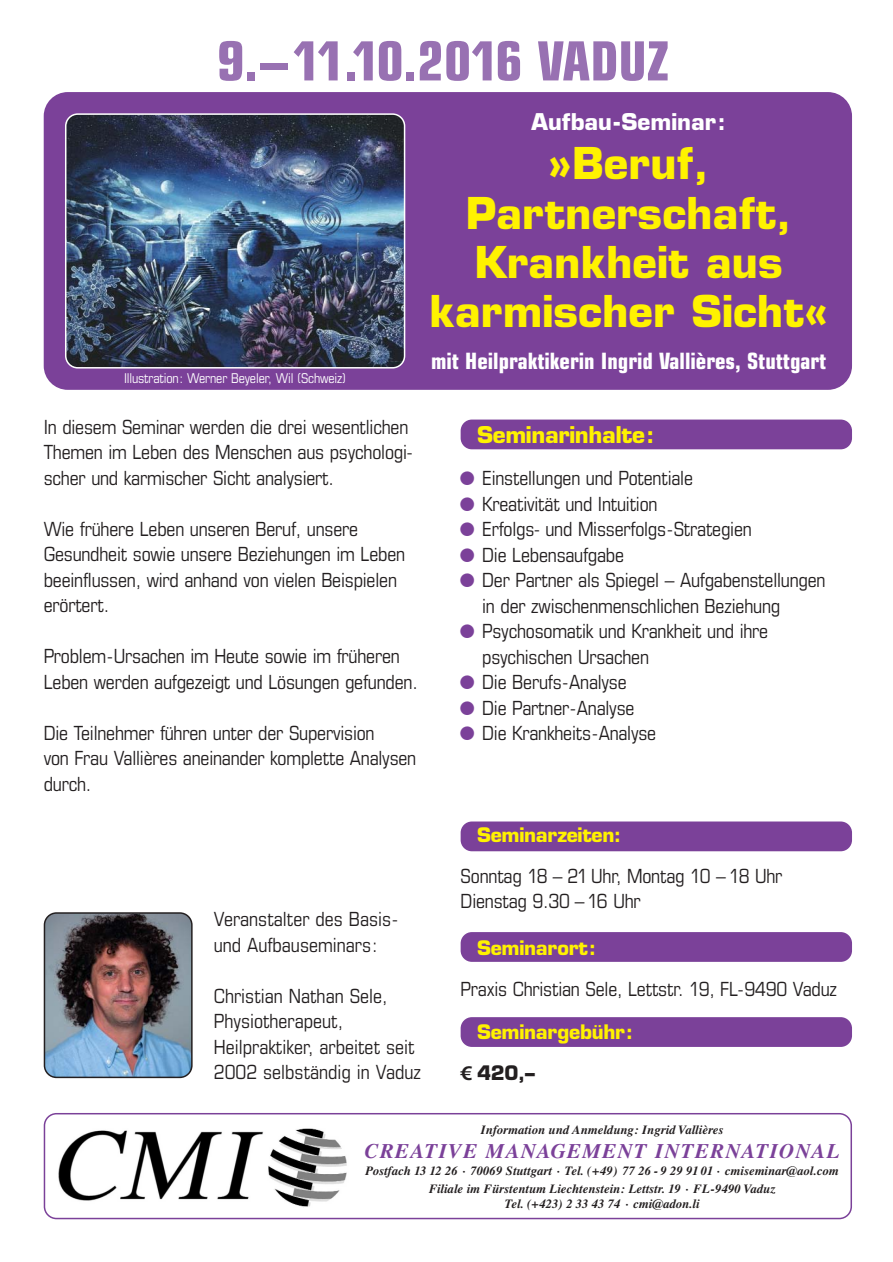
<style>
.page{position:relative;width:893px;height:1262px;background:#fff}
.page>*{position:absolute;margin:0;border:0;box-sizing:border-box;transform-origin:0 0}
.t1{font:700 condensed 54px "Eurostile";color:#9871b2}
.t2{font:700 42.75px/49.2px "Eurostile";color:#fff200;text-align:center}
.t3{font:700 condensed 22.5px "Eurostile";color:#fff}
.t4{font:700 22.5px "Eurostile";color:#fff}
.t5{font:700 22.5px "Eurostile";letter-spacing:-.015em;color:#fff200}
.t6{font:italic 700 21px "Times";letter-spacing:.06em;color:#7b4199}
.t7{font:condensed 19.5px/25.5px "Eurostile";letter-spacing:-.01em;color:#231f20}
.t8{font:700 19.5px/40.5px "Eurostile";letter-spacing:-.015em;color:#fff200}
.t9{font:condensed 13.5px "Eurostile";letter-spacing:-.01em;color:#fff}
.t10{font:italic 700 12.75px/18px "Times";color:#231f20;text-align:center}
.s1{font-family:"Spe Num Mat";font-stretch:normal;color:#7b4199}
.s2{font-family:"Linotype Euro Font Ato F";font-weight:400;color:#231f20}
.s3{color:#231f20}
</style>
<div class="page">
<svg style="left:44px;top:1113px;width:808px;height:106px"></svg>
<img style="left:57px;top:1125px;width:291px;height:84px">
<div style="left:44px;top:92px;width:808px;height:298px;background:#7b4199;border-radius:24px"></div>
<img style="left:65px;top:113px;width:340px;height:255px">
<div style="left:460px;top:419px;width:392px;height:30px;background:#7b4199;border-radius:11px"></div>
<div style="left:460px;top:821px;width:392px;height:30px;background:#7b4199;border-radius:11px"></div>
<div style="left:460px;top:932px;width:392px;height:29px;background:#7b4199;border-radius:11px"></div>
<div style="left:460px;top:1017px;width:392px;height:30px;background:#7b4199;border-radius:11px"></div>
<img style="left:44px;top:912px;width:149px;height:166px">
<h1 class="t1" style="left:217px;top:41px;width:454px">9.–11.10.2016 VADUZ</h1>
<p class="t4" style="left:531px;top:113px;width:196px">Aufbau-Seminar:</p>
<h2 class="t2" style="left:429px;top:144px;width:400px">»Beruf,<br>Partnerschaft,<br>Krankheit aus karmischer Sicht«</h2>
<p class="t3" style="left:431px;top:352px;width:397px">mit Heilpraktikerin Ingrid Vallières, Stuttgart</p>
<p class="t9" style="left:124px;top:373px;width:224px">Illustration: Werner Beyeler, Wil (Schweiz)</p>
<p class="t7" style="left:44px;top:416px;width:370px">In diesem Seminar werden die drei wesentlichen<br>Themen im Leben des Menschen aus psychologi&shy;scher und karmischer Sicht analysiert.</p>
<p class="t7" style="left:44px;top:518px;width:363px">Wie frühere Leben unseren Beruf, unsere Gesundheit sowie unsere Beziehungen im Leben beeinflussen, wird anhand von vielen Beispielen erörtert.</p>
<p class="t7" style="left:44px;top:645px;width:375px">Problem-Ursachen im Heute sowie im früheren<br>Leben werden aufgezeigt und Lösungen gefunden.</p>
<p class="t7" style="left:44px;top:722px;width:374px">Die Teilnehmer führen unter der Supervision<br>von Frau Vallières aneinander komplette Analysen durch.</p>
<p class="t7" style="left:214px;top:908px;width:186px">Veranstalter des Basis&shy;und Aufbauseminars:</p>
<p class="t7" style="left:214px;top:985px;width:209px">Christian Nathan Sele,<br>Physiotherapeut,<br>Heilpraktiker, arbeitet seit<br>2002 selbständig in Vaduz</p>
<p class="t5" style="left:477px;top:426px;width:179px">Seminarinhalte:</p>
<p class="t7" style="left:460px;top:467px;width:234px"><span class="s1">X</span> Einstellungen und Potentiale</p>
<p class="t7" style="left:460px;top:493px;width:198px"><span class="s1">X</span> Kreativität und Intuition</p>
<p class="t7" style="left:460px;top:518px;width:293px"><span class="s1">X</span> Erfolgs- und Misserfolgs-Strategien</p>
<p class="t7" style="left:460px;top:544px;width:165px"><span class="s1">X</span> Die Lebensaufgabe</p>
<p class="t7" style="left:460px;top:569px;width:366px"><span class="s1">X</span> Der Partner als Spiegel – Aufgabenstellungen</p>
<p class="t7" style="left:482px;top:595px;width:299px">in der zwischenmenschlichen Beziehung</p>
<p class="t7" style="left:460px;top:620px;width:309px"><span class="s1">X</span> Psychosomatik und Krankheit und ihre</p>
<p class="t7" style="left:482px;top:646px;width:168px">psychischen Ursachen</p>
<p class="t7" style="left:460px;top:671px;width:168px"><span class="s1">X</span> Die Berufs-Analyse</p>
<p class="t7" style="left:460px;top:697px;width:175px"><span class="s1">X</span> Die Partner-Analyse</p>
<p class="t7" style="left:460px;top:722px;width:197px"><span class="s1">X</span> Die Krankheits-Analyse</p>
<p class="t8" style="left:477px;top:817px;width:146px">Seminarzeiten:</p>
<p class="t7" style="left:460px;top:865px;width:323px">Sonntag 18 – 21 Uhr, Montag 10 – 18 Uhr<br>Dienstag 9.30 – 16 Uhr</p>
<p class="t8" style="left:477px;top:929px;width:121px">Seminarort:</p>
<p class="t7" style="left:460px;top:977px;width:378px">Praxis Christian Sele, Lettstr. 19, FL-9490 Vaduz</p>
<p class="t8" style="left:460px;top:1013px;width:174px;text-indent:16px">Seminargebühr:<br><span class="s2">5</span> <span class="s3">420,–</span></p>
<p class="t10" style="left:480px;top:1122px;width:244px">Information und Anmeldung: Ingrid Vallières</p>
<p class="t6" style="left:365px;top:1143px;width:476px">CREATIVE MANAGEMENT INTERNATIONAL</p>
<p class="t10" style="left:365px;top:1162px;width:474px">Postfach 13 12 26 · 70069 Stuttgart · Tel. (+49) 77 26 - 9 29 91 01 · cmiseminar@aol.com<br>Filiale im Fürstentum Liechtenstein: Lettstr. 19 · FL-9490 Vaduz</p>
<p class="t10" style="left:505px;top:1195px;width:196px">Tel. (+423) 2 33 43 74 · cmi@adon.li</p>
</div>
